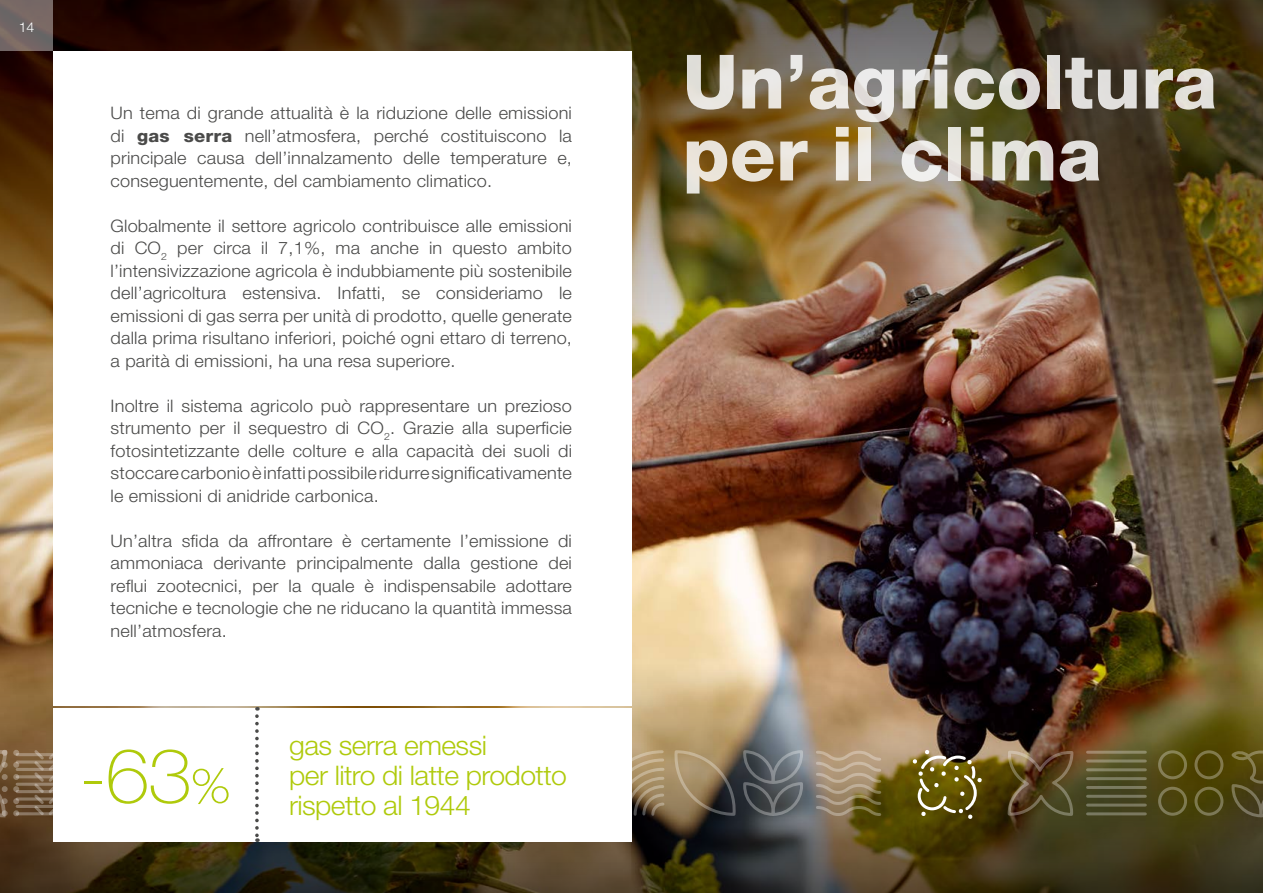
<style>
.page{position:relative;width:1263px;height:893px;background:#fff}
.page>*{position:absolute;margin:0;border:0;box-sizing:border-box;transform-origin:0 0}
.t1{font:800 75px/72px "Helvetica Neue";color:#fff}
.t2{font:300 27px "Helvetica Neue";letter-spacing:-.02em;color:#afca0b;scale:1.05 1}
.t3{font:300 17.25px/22.5px "Helvetica Neue";letter-spacing:.01em;color:#4a4a49;text-align:justify;scale:1.05 1}
.t4{font:300 13.5px "Helvetica Neue";color:#fff;scale:1.05 1}
.s1{font-weight:800}
</style>
<div class="page">
<img style="left:0;top:449px;width:1263px;height:214px">
<img style="left:0;top:663px;width:1263px;height:230px">
<img style="left:0;top:0;width:1263px;height:449px">
<div style="left:53px;top:51px;width:578px;height:655px;background:#fff"></div>
<div style="left:53px;top:708px;width:578px;height:134px;background:#fff"></div>
<div style="left:0;top:0;width:53px;height:51px;background:linear-gradient(to right,#746865,#736765)"></div>
<hr style="left:1087px;top:812px;width:58px;height:3px;background:#fff">
<hr style="left:1087px;top:804px;width:58px;height:3px;background:#fff">
<hr style="left:1087px;top:795px;width:58px;height:3px;background:#fff">
<hr style="left:1087px;top:786px;width:58px;height:3px;background:#fff">
<hr style="left:1087px;top:777px;width:58px;height:3px;background:#fff">
<hr style="left:1087px;top:768px;width:58px;height:3px;background:#fff">
<hr style="left:1087px;top:759px;width:58px;height:3px;background:#fff">
<hr style="left:1087px;top:751px;width:58px;height:3px;background:#fff">
<svg style="left:1006px;top:749px;width:69px;height:68px;background:#5e4c2b"></svg>
<svg style="left:1228px;top:746px;width:35px;height:73px;background:#574d1d"></svg>
<div style="left:1158px;top:750px;width:29px;height:29px;border:3px solid #fff;border-radius:50%"></div>
<div style="left:1158px;top:787px;width:29px;height:29px;border:3px solid #fff;border-radius:50%"></div>
<div style="left:1194px;top:750px;width:29px;height:29px;border:3px solid #fff;border-radius:50%"></div>
<div style="left:1194px;top:787px;width:29px;height:29px;border:3px solid #fff;border-radius:50%"></div>
<svg style="left:32px;top:747px;width:21px;height:71px"></svg>
<svg style="left:631px;top:749px;width:35px;height:68px;background:#9c8767"></svg>
<svg style="left:673px;top:749px;width:131px;height:68px;background:#6d675c"></svg>
<svg style="left:814px;top:749px;width:69px;height:68px;background:#9e8b6b"></svg>
<hr style="left:17px;top:812px;width:58px;height:3px;background:#fff">
<hr style="left:17px;top:805px;width:58px;height:3px;background:#fff">
<svg style="left:19px;top:797px;width:34px;height:4px"></svg>
<hr style="left:17px;top:790px;width:58px;height:3px;background:#fff">
<hr style="left:17px;top:783px;width:58px;height:3px;background:#fff">
<hr style="left:17px;top:775px;width:58px;height:3px;background:#fff">
<hr style="left:17px;top:768px;width:58px;height:3px;background:#fff">
<svg style="left:19px;top:760px;width:34px;height:4px"></svg>
<hr style="left:17px;top:753px;width:58px;height:3px;background:#fff">
<svg style="left:0;top:747px;width:19px;height:72px"></svg>
<div style="left:91px;top:751px;width:28px;height:29px;border:4px solid #fff;border-radius:50%"></div>
<div style="left:91px;top:786px;width:28px;height:29px;border:4px solid #fff;border-radius:50%"></div>
<div style="left:125px;top:786px;width:29px;height:29px;border:4px solid #fff;border-radius:50%"></div>
<svg style="left:912px;top:750px;width:70px;height:69px;background:#796c30"></svg>
<svg style="left:159px;top:707px;width:213px;height:135px"></svg>
<p class="t4" style="left:19px;top:16px;width:16px">14</p>
<p class="t3" style="left:111px;top:101px;width:441px">Un tema di grande attualità è la riduzione delle emissioni di <span class="s1">gas serra</span> nell’atmosfera, perché costituiscono la principale causa dell’innalzamento delle temperature e, conseguentemente, del cambiamento climatico.</p>
<p class="t3" style="left:111px;top:213px;width:441px">Globalmente il settore agricolo contribuisce alle emissioni di CO<sub>2</sub> per circa il 7,1%, ma anche in questo ambito l’intensivizzazione agricola è indubbiamente più sostenibile dell’agricoltura estensiva. Infatti, se consideriamo le emissioni di gas serra per unità di prodotto, quelle generate dalla prima risultano inferiori, poiché ogni ettaro di terreno, a parità di emissioni, ha una resa superiore.</p>
<p class="t3" style="left:111px;top:393px;width:441px">Inoltre il sistema agricolo può rappresentare un prezioso strumento per il sequestro di CO<sub>2</sub>. Grazie alla superficie fotosintetizzante delle colture e alla capacità dei suoli di stoccare carbonio è infatti possibile ridurre significativamente le emissioni di anidride carbonica.</p>
<p class="t3" style="left:111px;top:528px;width:441px">Un’altra sfida da affrontare è certamente l’emissione di ammoniaca derivante principalmente dalla gestione dei reflui zootecnici, per la quale è indispensabile adottare tecniche e tecnologie che ne riducano la quantità immessa nell’atmosfera.</p>
<h2 class="t2" style="left:289px;top:723px;width:190px">gas serra emessi</h2>
<h2 class="t2" style="left:289px;top:753px;width:266px">per litro di latte prodotto</h2>
<h2 class="t2" style="left:79px;top:783px;width:375px"><sup>-63</sup><sup>%</sup> rispetto al 1944</h2>
<h1 class="t1" style="left:682px;top:46px;width:536px">Un’agricoltura per il clima</h1>
</div>
